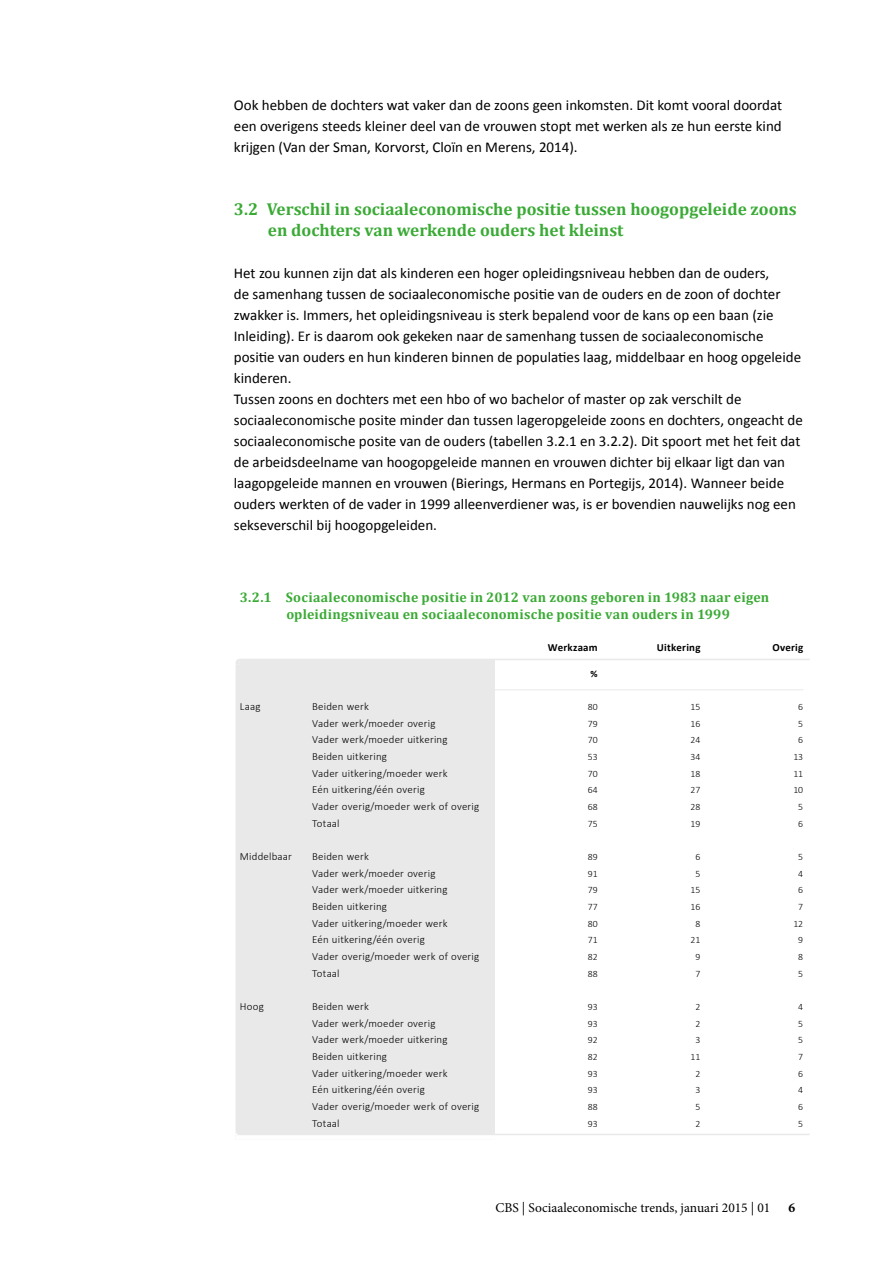
<style>
.page{position:relative;width:893px;height:1263px;background:#fff}
.page>*{position:absolute;margin:0;border:0;box-sizing:border-box;transform-origin:0 0}
.t1{font:700 17.25px/21px "Cambria";color:#3aaa35}
._004_brood{font:15px/21px "Calibri";color:#000}
.Tabel_titel{font:700 13.8px "Cambria";letter-spacing:.015em;color:#3aaa35}
.t2{font:13.5px "Minion Pro";color:#000}
.t3{font:700 13.5px "Minion Pro";color:#000}
.voorkolom{font:300 10.8px "Calibri";letter-spacing:.015em;color:#000}
.Tabel_kop_1_LL{font:700 10.8px "Calibri";letter-spacing:.02em;color:#000}
.Tabel_Waarde_tabel_R{font:300 9.75px "Calibri";letter-spacing:.005em;color:#000}
.Tabel_Waarde_tabel_R-2{font:700 9.75px "Calibri";color:#000}
</style>
<div class="page">
<div style="left:236px;top:664px;width:259px;height:471px;background:#e9e9e9"></div>
<div style="left:240px;top:659px;width:255px;height:6px;background:#e9e9e9"></div>
<svg style="left:236px;top:659px;width:4px;height:5px"></svg>
<hr style="left:495px;top:659px;width:315px;height:1px;background:#e9e9e9">
<hr style="left:495px;top:689px;width:308px;height:1px;background:#e9e9e9">
<svg style="left:236px;top:1131px;width:4px;height:4px"></svg>
<hr style="left:495px;top:1134px;width:315px;height:1px;background:#e9e9e9">
<p class="_004_brood" style="left:234px;top:95px;width:550px;text-align:justify">Ook hebben de dochters wat vaker dan de zoons geen inkomsten. Dit komt vooral doordat een overigens steeds kleiner deel van de vrouwen stopt met werken als ze hun eerste kind krijgen (Van der Sman, Korvorst, Cloïn en Merens, 2014).</p>
<p class="t1" style="left:268px;top:198px;width:530px;text-indent:-34px">3.2 Verschil in sociaaleconomische positie tussen hoogopgeleide zoons en dochters van werkende ouders het kleinst</p>
<p class="_004_brood" style="left:234px;top:263px;width:569px">Het zou kunnen zijn dat als kinderen een hoger opleidingsniveau hebben dan de ouders,<br>de samenhang tussen de sociaaleconomische positie van de ouders en de zoon of dochter zwakker is. Immers, het opleidingsniveau is sterk bepalend voor de kans op een baan (zie Inleiding). Er is daarom ook gekeken naar de samenhang tussen de sociaaleconomische positie van ouders en hun kinderen binnen de populaties laag, middelbaar en hoog opgeleide kinderen.</p>
<p class="_004_brood" style="left:234px;top:389px;width:570px">Tussen zoons en dochters met een hbo of wo bachelor of master op zak verschilt de sociaaleconomische posite minder dan tussen lageropgeleide zoons en dochters, ongeacht de sociaaleconomische posite van de ouders (tabellen 3.2.1 en 3.2.2). Dit spoort met het feit dat de arbeidsdeelname van hoogopgeleide mannen en vrouwen dichter bij elkaar ligt dan van laagopgeleide mannen en vrouwen (Bierings, Hermans en Portegijs, 2014). Wanneer beide ouders werkten of de vader in 1999 alleenverdiener was, is er bovendien nauwelijks nog een sekseverschil bij hoogopgeleiden.</p>
<p class="Tabel_titel" style="left:240px;top:588px;width:531px">3.2.1 Sociaaleconomische positie in 2012 van zoons geboren in 1983 naar eigen</p>
<p class="Tabel_titel" style="left:286px;top:604px;width:445px">opleidingsniveau en sociaaleconomische positie van ouders in 1999</p>
<p class="Tabel_kop_1_LL" style="left:548px;top:641px;width:51px">Werkzaam</p>
<p class="Tabel_kop_1_LL" style="left:657px;top:641px;width:45px">Uitkering</p>
<p class="Tabel_kop_1_LL" style="left:772px;top:641px;width:32px">Overig</p>
<p class="Tabel_Waarde_tabel_R-2" style="left:591px;top:667px;width:9px">%</p>
<p class="voorkolom" style="left:240px;top:700px;width:22px">Laag</p>
<p class="voorkolom" style="left:312px;top:700px;width:58px">Beiden werk</p>
<p class="Tabel_Waarde_tabel_R" style="left:588px;top:701px;width:11px">80</p>
<p class="Tabel_Waarde_tabel_R" style="left:691px;top:701px;width:11px">15</p>
<p class="Tabel_Waarde_tabel_R" style="left:798px;top:701px;width:6px">6</p>
<p class="voorkolom" style="left:312px;top:716px;width:125px">Vader werk/moeder overig</p>
<p class="Tabel_Waarde_tabel_R" style="left:588px;top:717px;width:11px">79</p>
<p class="Tabel_Waarde_tabel_R" style="left:691px;top:717px;width:11px">16</p>
<p class="Tabel_Waarde_tabel_R" style="left:798px;top:717px;width:6px">5</p>
<p class="voorkolom" style="left:312px;top:733px;width:137px">Vader werk/moeder uitkering</p>
<p class="Tabel_Waarde_tabel_R" style="left:588px;top:734px;width:11px">70</p>
<p class="Tabel_Waarde_tabel_R" style="left:691px;top:734px;width:11px">24</p>
<p class="Tabel_Waarde_tabel_R" style="left:798px;top:734px;width:6px">6</p>
<p class="voorkolom" style="left:312px;top:750px;width:76px">Beiden uitkering</p>
<p class="Tabel_Waarde_tabel_R" style="left:588px;top:751px;width:11px">53</p>
<p class="Tabel_Waarde_tabel_R" style="left:691px;top:751px;width:11px">34</p>
<p class="Tabel_Waarde_tabel_R" style="left:793px;top:751px;width:11px">13</p>
<p class="voorkolom" style="left:312px;top:766px;width:137px">Vader uitkering/moeder werk</p>
<p class="Tabel_Waarde_tabel_R" style="left:588px;top:767px;width:11px">70</p>
<p class="Tabel_Waarde_tabel_R" style="left:691px;top:767px;width:11px">18</p>
<p class="Tabel_Waarde_tabel_R" style="left:793px;top:767px;width:11px">11</p>
<p class="voorkolom" style="left:312px;top:783px;width:114px">Eén uitkering/één overig</p>
<p class="Tabel_Waarde_tabel_R" style="left:588px;top:784px;width:11px">64</p>
<p class="Tabel_Waarde_tabel_R" style="left:691px;top:784px;width:11px">27</p>
<p class="Tabel_Waarde_tabel_R" style="left:793px;top:784px;width:11px">10</p>
<p class="voorkolom" style="left:312px;top:800px;width:169px">Vader overig/moeder werk of overig</p>
<p class="Tabel_Waarde_tabel_R" style="left:588px;top:801px;width:11px">68</p>
<p class="Tabel_Waarde_tabel_R" style="left:691px;top:801px;width:11px">28</p>
<p class="Tabel_Waarde_tabel_R" style="left:798px;top:801px;width:6px">5</p>
<p class="voorkolom" style="left:312px;top:816px;width:29px">Totaal</p>
<p class="Tabel_Waarde_tabel_R" style="left:588px;top:817px;width:11px">75</p>
<p class="Tabel_Waarde_tabel_R" style="left:691px;top:817px;width:11px">19</p>
<p class="Tabel_Waarde_tabel_R" style="left:798px;top:817px;width:6px">6</p>
<p class="voorkolom" style="left:240px;top:850px;width:54px">Middelbaar</p>
<p class="voorkolom" style="left:312px;top:850px;width:58px">Beiden werk</p>
<p class="Tabel_Waarde_tabel_R" style="left:588px;top:851px;width:11px">89</p>
<p class="Tabel_Waarde_tabel_R" style="left:695px;top:851px;width:6px">6</p>
<p class="Tabel_Waarde_tabel_R" style="left:798px;top:851px;width:6px">5</p>
<p class="voorkolom" style="left:312px;top:866px;width:125px">Vader werk/moeder overig</p>
<p class="Tabel_Waarde_tabel_R" style="left:588px;top:867px;width:11px">91</p>
<p class="Tabel_Waarde_tabel_R" style="left:695px;top:867px;width:6px">5</p>
<p class="Tabel_Waarde_tabel_R" style="left:798px;top:867px;width:6px">4</p>
<p class="voorkolom" style="left:312px;top:883px;width:137px">Vader werk/moeder uitkering</p>
<p class="Tabel_Waarde_tabel_R" style="left:588px;top:884px;width:11px">79</p>
<p class="Tabel_Waarde_tabel_R" style="left:691px;top:884px;width:11px">15</p>
<p class="Tabel_Waarde_tabel_R" style="left:798px;top:884px;width:6px">6</p>
<p class="voorkolom" style="left:312px;top:900px;width:76px">Beiden uitkering</p>
<p class="Tabel_Waarde_tabel_R" style="left:588px;top:901px;width:11px">77</p>
<p class="Tabel_Waarde_tabel_R" style="left:691px;top:901px;width:11px">16</p>
<p class="Tabel_Waarde_tabel_R" style="left:798px;top:901px;width:6px">7</p>
<p class="voorkolom" style="left:312px;top:916px;width:137px">Vader uitkering/moeder werk</p>
<p class="Tabel_Waarde_tabel_R" style="left:588px;top:917px;width:11px">80</p>
<p class="Tabel_Waarde_tabel_R" style="left:695px;top:917px;width:6px">8</p>
<p class="Tabel_Waarde_tabel_R" style="left:793px;top:917px;width:11px">12</p>
<p class="voorkolom" style="left:312px;top:933px;width:114px">Eén uitkering/één overig</p>
<p class="Tabel_Waarde_tabel_R" style="left:588px;top:934px;width:11px">71</p>
<p class="Tabel_Waarde_tabel_R" style="left:691px;top:934px;width:11px">21</p>
<p class="Tabel_Waarde_tabel_R" style="left:798px;top:934px;width:6px">9</p>
<p class="voorkolom" style="left:312px;top:950px;width:169px">Vader overig/moeder werk of overig</p>
<p class="Tabel_Waarde_tabel_R" style="left:588px;top:951px;width:11px">82</p>
<p class="Tabel_Waarde_tabel_R" style="left:695px;top:951px;width:6px">9</p>
<p class="Tabel_Waarde_tabel_R" style="left:798px;top:951px;width:6px">8</p>
<p class="voorkolom" style="left:312px;top:966px;width:29px">Totaal</p>
<p class="Tabel_Waarde_tabel_R" style="left:588px;top:967px;width:11px">88</p>
<p class="Tabel_Waarde_tabel_R" style="left:695px;top:967px;width:6px">7</p>
<p class="Tabel_Waarde_tabel_R" style="left:798px;top:967px;width:6px">5</p>
<p class="voorkolom" style="left:240px;top:1000px;width:25px">Hoog</p>
<p class="voorkolom" style="left:312px;top:1000px;width:58px">Beiden werk</p>
<p class="Tabel_Waarde_tabel_R" style="left:588px;top:1001px;width:11px">93</p>
<p class="Tabel_Waarde_tabel_R" style="left:695px;top:1001px;width:6px">2</p>
<p class="Tabel_Waarde_tabel_R" style="left:798px;top:1001px;width:6px">4</p>
<p class="voorkolom" style="left:312px;top:1016px;width:125px">Vader werk/moeder overig</p>
<p class="Tabel_Waarde_tabel_R" style="left:588px;top:1017px;width:11px">93</p>
<p class="Tabel_Waarde_tabel_R" style="left:695px;top:1017px;width:6px">2</p>
<p class="Tabel_Waarde_tabel_R" style="left:798px;top:1017px;width:6px">5</p>
<p class="voorkolom" style="left:312px;top:1033px;width:137px">Vader werk/moeder uitkering</p>
<p class="Tabel_Waarde_tabel_R" style="left:588px;top:1034px;width:11px">92</p>
<p class="Tabel_Waarde_tabel_R" style="left:695px;top:1034px;width:6px">3</p>
<p class="Tabel_Waarde_tabel_R" style="left:798px;top:1034px;width:6px">5</p>
<p class="voorkolom" style="left:312px;top:1050px;width:76px">Beiden uitkering</p>
<p class="Tabel_Waarde_tabel_R" style="left:588px;top:1051px;width:11px">82</p>
<p class="Tabel_Waarde_tabel_R" style="left:691px;top:1051px;width:11px">11</p>
<p class="Tabel_Waarde_tabel_R" style="left:798px;top:1051px;width:6px">7</p>
<p class="voorkolom" style="left:312px;top:1066px;width:137px">Vader uitkering/moeder werk</p>
<p class="Tabel_Waarde_tabel_R" style="left:588px;top:1067px;width:11px">93</p>
<p class="Tabel_Waarde_tabel_R" style="left:695px;top:1067px;width:6px">2</p>
<p class="Tabel_Waarde_tabel_R" style="left:798px;top:1067px;width:6px">6</p>
<p class="voorkolom" style="left:312px;top:1083px;width:114px">Eén uitkering/één overig</p>
<p class="Tabel_Waarde_tabel_R" style="left:588px;top:1084px;width:11px">93</p>
<p class="Tabel_Waarde_tabel_R" style="left:695px;top:1084px;width:6px">3</p>
<p class="Tabel_Waarde_tabel_R" style="left:798px;top:1084px;width:6px">4</p>
<p class="voorkolom" style="left:312px;top:1099px;width:169px">Vader overig/moeder werk of overig</p>
<p class="Tabel_Waarde_tabel_R" style="left:588px;top:1100px;width:11px">88</p>
<p class="Tabel_Waarde_tabel_R" style="left:695px;top:1100px;width:6px">5</p>
<p class="Tabel_Waarde_tabel_R" style="left:798px;top:1100px;width:6px">6</p>
<p class="voorkolom" style="left:312px;top:1116px;width:29px">Totaal</p>
<p class="Tabel_Waarde_tabel_R" style="left:588px;top:1117px;width:11px">93</p>
<p class="Tabel_Waarde_tabel_R" style="left:695px;top:1117px;width:6px">2</p>
<p class="Tabel_Waarde_tabel_R" style="left:798px;top:1117px;width:6px">5</p>
<p class="t2" style="left:495px;top:1198px;width:276px">CBS | Sociaaleconomische trends, januari 2015 | 01</p>
<p class="t3" style="left:788px;top:1198px;width:8px">6</p>
</div>
